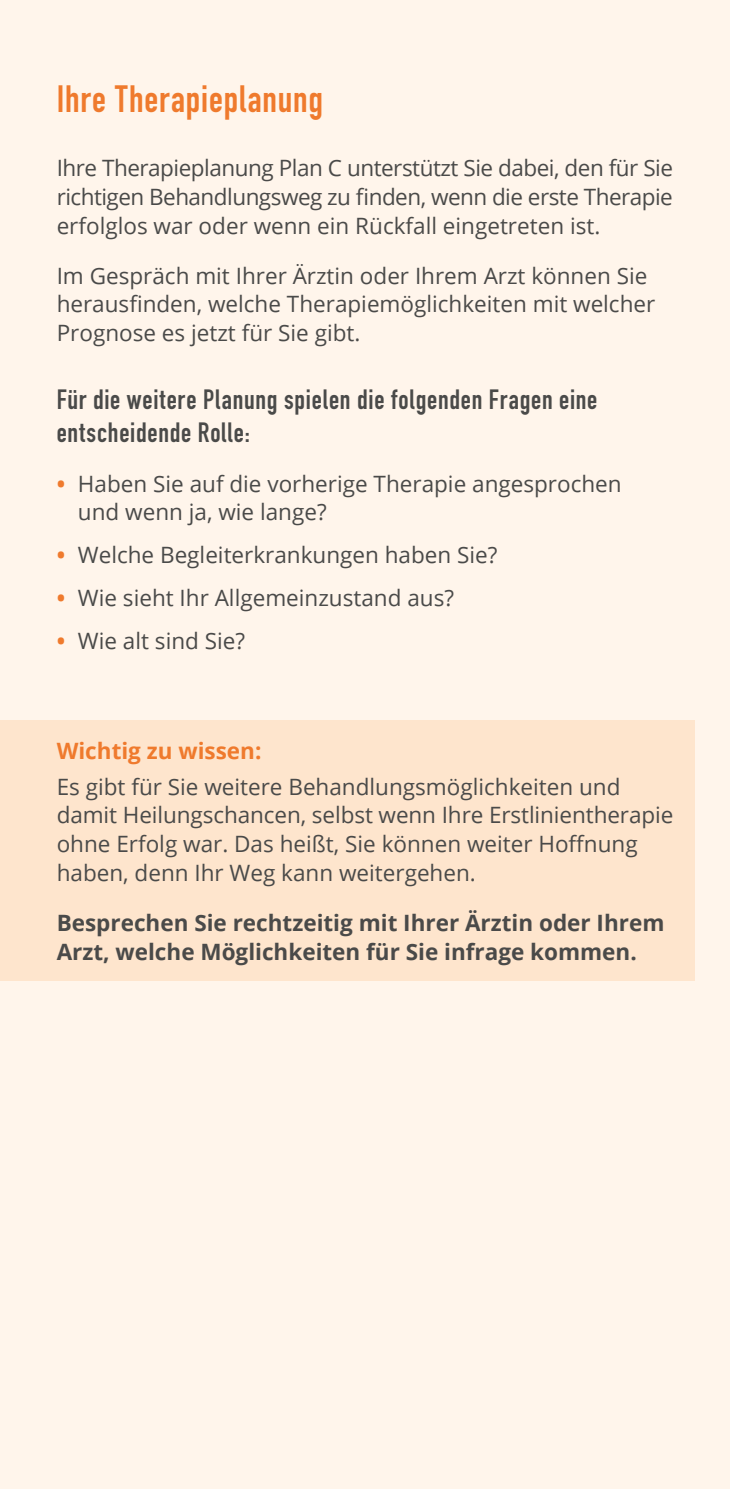
<style>
.page{position:relative;width:730px;height:1489px;background:#fff}
.page>*{position:absolute;margin:0;border:0;box-sizing:border-box;transform-origin:0 0}
.t1{font:700 37.5px "DIN Condensed";letter-spacing:.02em;color:#ef7a2d}
.t2{font:700 27.5px/32.5px "DIN Condensed";letter-spacing:.025em;color:#4a4a49}
.t3{font:22.5px/28.8px "Open Sans";color:#4a4a49}
.t4{font:700 22.5px/28.8px "Open Sans";color:#4a4a49}
.t5{font:700 22.5px "Open Sans";color:#ef7a2d}
.s1{font-weight:700;color:#ef7a2d}
</style>
<div class="page">
<div style="left:0;top:0;width:730px;height:1488px;background:#fff5eb"></div>
<div style="left:0;top:720px;width:694px;height:260px;background:#fee5cd"></div>
<h1 class="t1" style="left:57px;top:73px;width:268px">Ihre Therapieplanung</h1>
<p class="t3" style="left:57px;top:153px;width:618px;text-align:justify">Ihre Therapieplanung Plan C unterstützt Sie dabei, den für Sie richtigen Behandlungsweg zu finden, wenn die erste Therapie erfolglos war oder wenn ein Rückfall eingetreten ist.</p>
<p class="t3" style="left:57px;top:260px;width:600px">Im Gespräch mit Ihrer Ärztin oder Ihrem Arzt können Sie herausfinden, welche Therapiemöglichkeiten mit welcher<br>Prognose es jetzt für Sie gibt.</p>
<p class="t2" style="left:57px;top:383px;width:542px">Für die weitere Planung spielen die folgenden Fragen eine entscheidende Rolle:</p>
<p class="t3" style="left:78px;top:468px;width:545px;text-indent:-21px"><span class="s1">•</span> Haben Sie auf die vorherige Therapie angesprochen und wenn ja, wie lange?</p>
<p class="t3" style="left:57px;top:540px;width:442px"><span class="s1">•</span> Welche Begleiterkrankungen haben Sie?</p>
<p class="t3" style="left:57px;top:583px;width:399px"><span class="s1">•</span> Wie sieht Ihr Allgemeinzustand aus?</p>
<p class="t3" style="left:57px;top:626px;width:190px"><span class="s1">•</span> Wie alt sind Sie?</p>
<p class="t5" style="left:57px;top:734px;width:206px">Wichtig zu wissen:</p>
<p class="t3" style="left:57px;top:771px;width:618px">Es gibt für Sie weitere Behandlungsmöglichkeiten und damit Heilungschancen, selbst wenn Ihre Erstlinientherapie ohne Erfolg war. Das heißt, Sie können weiter Hoffnung haben, denn Ihr Weg kann weitergehen.</p>
<p class="t4" style="left:57px;top:907px;width:609px">Besprechen Sie rechtzeitig mit Ihrer Ärztin oder Ihrem<br>Arzt, welche Möglichkeiten für Sie infrage kommen.</p>
</div>
